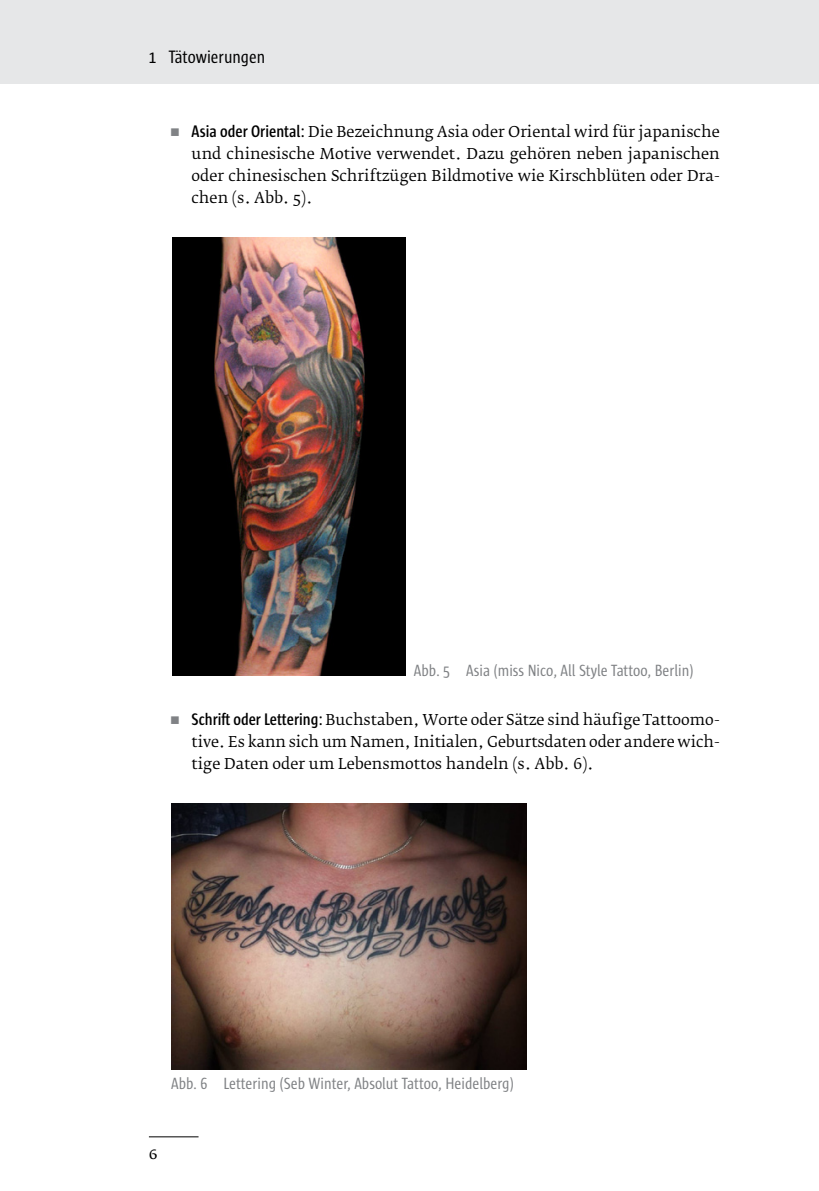
<style>
.page{position:relative;width:819px;height:1191px;background:#fff}
.page>*{position:absolute;margin:0;border:0;box-sizing:border-box;transform-origin:0 0}
.t1{font:18.38px "Sun Cd";color:#000}
.t2{font:16.62px "Sun Cd";color:#808285}
.t3{font:15.75px "Fedra Serif B Pro";color:#000}
.t4{font:14.88px/21.9px "Fedra Serif B Pro";color:#000;text-align:justify}
.s1{color:#808285}
.s2{font-family:"Sun Cd";font-weight:600;font-size:17.15px}
</style>
<div class="page">
<div style="left:0;top:0;width:819px;height:84px;background:#e6e7e8"></div>
<hr style="left:149px;top:1136px;width:49px;height:1px;background:#000">
<img style="left:172px;top:237px;width:233px;height:439px">
<img style="left:171px;top:803px;width:355px;height:266px">
<p class="t1" style="left:149px;top:47px;width:118px">1 Tätowierungen</p>
<p class="t4" style="left:191px;top:121px;width:529px;text-indent:-21px"><span class="s1">■</span> <span class="s2">Asia oder Oriental:</span> Die Bezeichnung Asia oder Oriental wird für japanische und chinesische Motive verwendet. Dazu gehören neben japanischen oder chinesischen Schriftzügen Bildmotive wie Kirschblüten oder Dra&shy;chen (s. Abb. 5).</p>
<p class="t2" style="left:414px;top:661px;width:281px">Abb. 5 Asia (miss Nico, All Style Tattoo, Berlin)</p>
<p class="t4" style="left:191px;top:709px;width:529px;text-indent:-21px"><span class="s1">■</span> <span class="s2">Schrift oder Lettering:</span> Buchstaben, Worte oder Sätze sind häufige Tattoomo&shy;tive. Es kann sich um Namen, Initialen, Geburtsdaten oder andere wich&shy;tige Daten oder um Lebensmottos handeln (s. Abb. 6).</p>
<p class="t2" style="left:171px;top:1075px;width:344px">Abb. 6 Lettering (Seb Winter, Absolut Tattoo, Heidelberg)</p>
<p class="t3" style="left:149px;top:1144px;width:10px">6</p>
</div>
